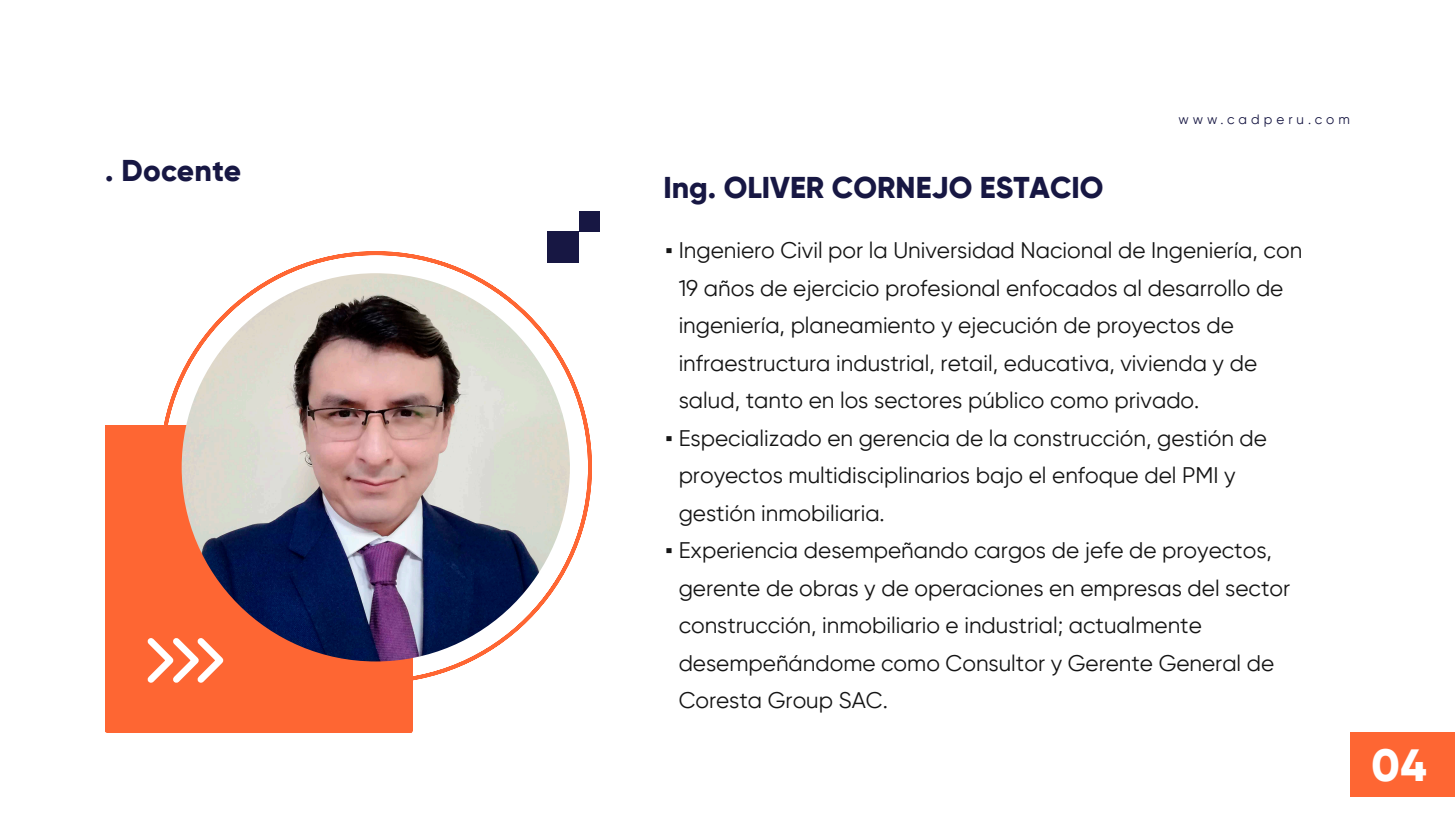
<style>
.page{position:relative;width:1455px;height:825px;background:#fff}
.page>*{position:absolute;margin:0;border:0;box-sizing:border-box;transform-origin:0 0}
.t1{font:800 45px "Gilroy";color:#fff}
.t2{font:800 30px "Gilroy";color:#171743}
.t3{font:22.5px/37.5px "Gilroy";color:#151515}
.t4{font:13.5px "Gilroy";letter-spacing:.3em;color:#171743}
.s1{font-family:"Times New Roman"}
</style>
<div class="page">
<svg style="left:164px;top:249px;width:428px;height:436px"></svg>
<div style="left:105px;top:425px;width:307px;height:307px;background:#fe6633"></div>
<div style="left:548px;top:231px;width:31px;height:32px;background:#171743"></div>
<div style="left:579px;top:211px;width:20px;height:20px;background:#171743"></div>
<div style="left:1350px;top:732px;width:105px;height:65px;background:#fe6633"></div>
<svg style="left:141px;top:632px;width:88px;height:57px"></svg>
<img style="left:182px;top:273px;width:388px;height:388px;border-radius:194px">
<h2 class="t2" style="left:105px;top:151px;width:138px">. Docente</h2>
<h2 class="t2" style="left:663px;top:168px;width:442px">Ing. OLIVER CORNEJO ESTACIO</h2>
<p class="t4" style="left:1178px;top:111px;width:173px">www.cadperu.com</p>
<p class="t3" style="left:679px;top:231px;width:625px;text-indent:-14px"><span class="s1">▪</span> Ingeniero Civil por la Universidad Nacional de Ingeniería, con 19 años de ejercicio profesional enfocados al desarrollo de ingeniería, planeamiento y ejecución de proyectos de infraestructura industrial, retail, educativa, vivienda y de salud, tanto en los sectores público como privado.</p>
<p class="t3" style="left:679px;top:419px;width:590px;text-indent:-14px"><span class="s1">▪</span> Especializado en gerencia de la construcción, gestión de proyectos multidisciplinarios bajo el enfoque del PMI y gestión inmobiliaria.</p>
<p class="t3" style="left:679px;top:531px;width:613px;text-indent:-14px"><span class="s1">▪</span> Experiencia desempeñando cargos de jefe de proyectos, gerente de obras y de operaciones en empresas del sector construcción, inmobiliario e industrial; actualmente desempeñándome como Consultor y Gerente General de Coresta Group SAC.</p>
<h1 class="t1" style="left:1372px;top:737px;width:56px">04</h1>
</div>
